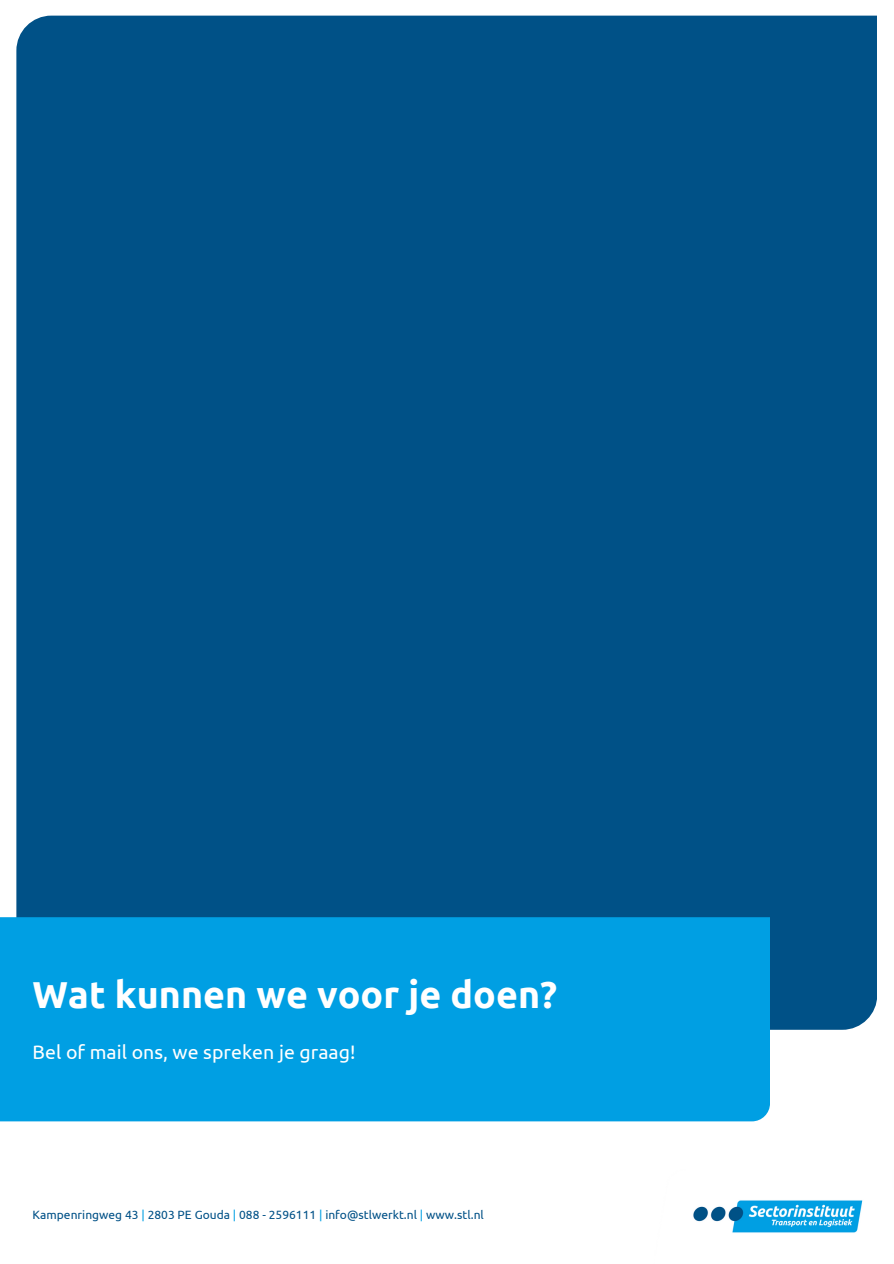
<style>
.page{position:relative;width:894px;height:1264px;background:#fff}
.page>*{position:absolute;margin:0;border:0;box-sizing:border-box;transform-origin:0 0}
.t1{font:700 37.5px "Ubuntu";color:#fff}
.t2{font:19.5px "Ubuntu";color:#fff}
.t3{font:12px "Ubuntu";color:#005187}
.s1{color:#009fe3}
</style>
<div class="page">
<div style="left:16px;top:16px;width:860px;height:1013px;background:#005187"></div>
<div style="left:0;top:917px;width:769px;height:204px;background:#009fe3"></div>
<img style="left:693px;top:1200px;width:170px;height:33px">
<h2 class="t1" style="left:33px;top:972px;width:526px">Wat kunnen we voor je doen?</h2>
<p class="t2" style="left:33px;top:1040px;width:324px">Bel of mail ons, we spreken je graag!</p>
<p class="t3" style="left:33px;top:1208px;width:452px">Kampenringweg 43 <span class="s1">|</span> 2803 PE Gouda <span class="s1">|</span> 088 - 2596111 <span class="s1">|</span> info@stlwerkt.nl <span class="s1">|</span> www.stl.nl</p>
</div>
